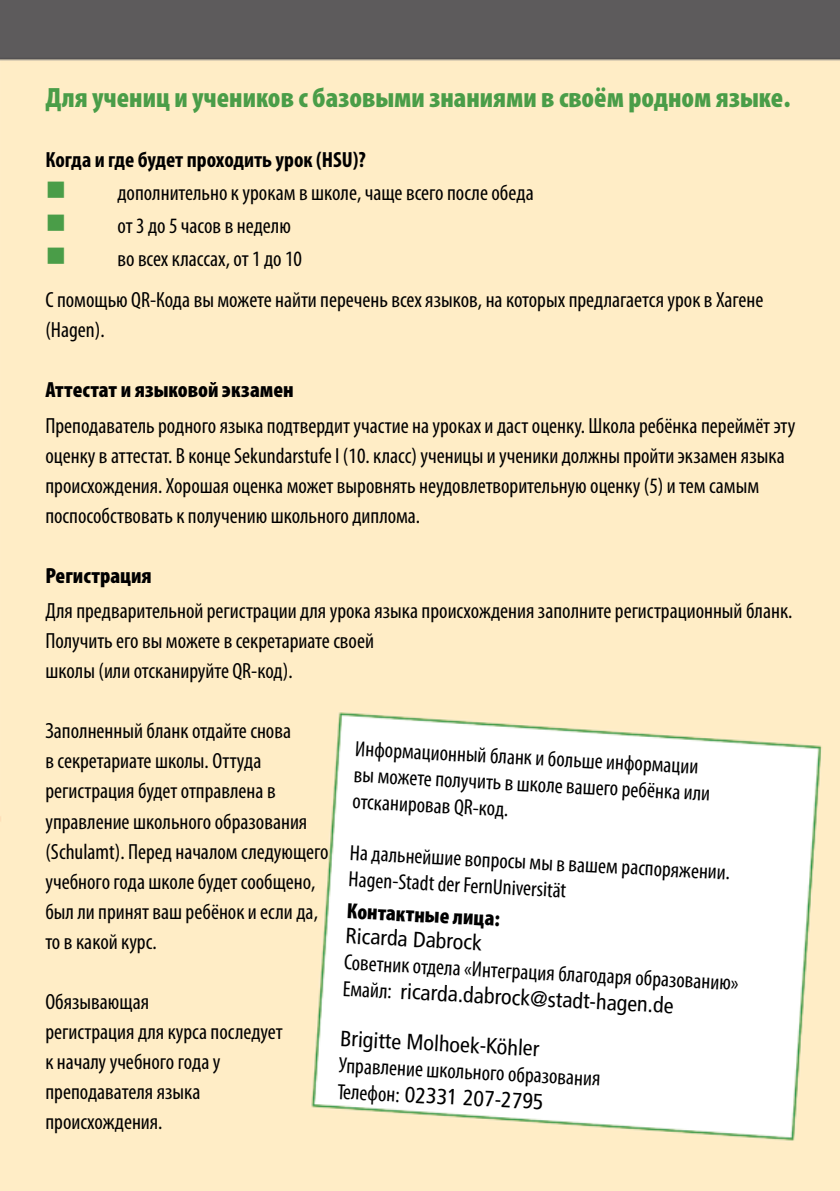
<style>
.page{position:relative;width:840px;height:1191px;background:#fff}
.page>*{position:absolute;margin:0;border:0;box-sizing:border-box;transform-origin:0 0}
.t1{font:900 condensed 28px "Myriad Pro";color:#4a9d48}
.t2{font:condensed 22px/30px "Myriad Pro";color:#000}
.t3{font:condensed 22px "Frutiger LT Std";color:#000}
.t4{font:900 condensed 22px "Myriad Pro";color:#000}
.t5{font:700 condensed 22px "Myriad Pro";color:#000}
.s1{color:#4a9d48}
.s2{font-family:"Myriad Pro"}
</style>
<div class="page">
<img style="left:0;top:0;width:839px;height:1191px">
<p class="t1" style="left:45px;top:80px;width:746px">Для учениц и учеников с базовыми знаниями в своём родном языке.</p>
<p class="t5" style="left:45px;top:146px;width:322px">Когда и где будет проходить урок (HSU)?</p>
<p class="t2" style="left:45px;top:177px;width:489px"><span class="s1">■</span> дополнительно к урокам в школе, чаще всего после обеда</p>
<p class="t2" style="left:45px;top:210px;width:247px"><span class="s1">■</span> от 3 до 5 часов в неделю</p>
<p class="t2" style="left:45px;top:237px;width:719px;line-height:41.4px"><span class="s1">■</span> во всех классах, от 1 до 10<br>С помощью QR-Кода вы можете найти перечень всех языков, на которых предлагается урок в Хагене</p>
<p class="t2" style="left:45px;top:314px;width:61px">(Hagen).</p>
<p class="t4" style="left:45px;top:375px;width:250px">Аттестат и языковой экзамен</p>
<p class="t2" style="left:45px;top:410px;width:751px">Преподаватель родного языка подтвердит участие на уроках и даст оценку. Школа ребёнка переймёт эту оценку в аттестат. В конце Sekundarstufe I (10. класс) ученицы и ученики должны пройти экзамен языка происхождения. Хорошая оценка может выровнять неудовлетворительную оценку (5) и тем самым поспособствовать к получению школьного диплома.</p>
<p class="t4" style="left:45px;top:561px;width:108px">Регистрация</p>
<p class="t2" style="left:45px;top:596px;width:748px">Для предварительной регистрации для урока языка происхождения заполните регистрационный бланк.<br>Получить его вы можете в секретариате своей<br>школы (или отсканируйте QR-код).</p>
<p class="t2" style="left:45px;top:716px;width:284px">Заполненный бланк отдайте снова<br>в секретариате школы. Оттуда регистрация будет отправлена в управление школьного образования (Schulamt). Перед началом следующего учебного года школе будет сообщено, был ли принят ваш ребёнок и если да, то в какой курс.</p>
<p class="t2" style="left:45px;top:986px;width:239px">Обязывающая<br>регистрация для курса последует к началу учебного года у преподавателя языка происхождения.</p>
<p class="t2" style="left:356px;top:735px;width:358px;line-height:26.4px;rotate:3deg">Информационный бланк и больше информации вы можете получить в школе вашего ребёнка или отсканировав QR-код.</p>
<p class="t2" style="left:350px;top:839px;width:382px;line-height:26.4px;rotate:3deg">На дальнейшие вопросы мы в вашем распоряжении.<br>Hagen-Stadt der FernUniversität</p>
<p class="t4" style="left:347px;top:896px;width:155px;rotate:3deg">Контактные лица:</p>
<p class="t3" style="left:346px;top:922px;width:138px;rotate:3deg">Ricarda Dabrock</p>
<p class="t2" style="left:345px;top:947px;width:396px;rotate:3deg">Советник отдела «Интеграция благодаря образованию»</p>
<p class="t3" style="left:343px;top:975px;width:332px;rotate:3deg"><span class="s2">Емайл:</span> ricarda.dabrock@stadt-hagen.de</p>
<p class="t3" style="left:340px;top:1025px;width:201px;rotate:3deg">Brigitte Molhoek-Köhler</p>
<p class="t2" style="left:339px;top:1049px;width:263px;rotate:3deg">Управление школьного образования</p>
<p class="t3" style="left:338px;top:1078px;width:208px;rotate:3deg"><span class="s2">Телефон:</span> 02331 207-2795</p>
</div>
